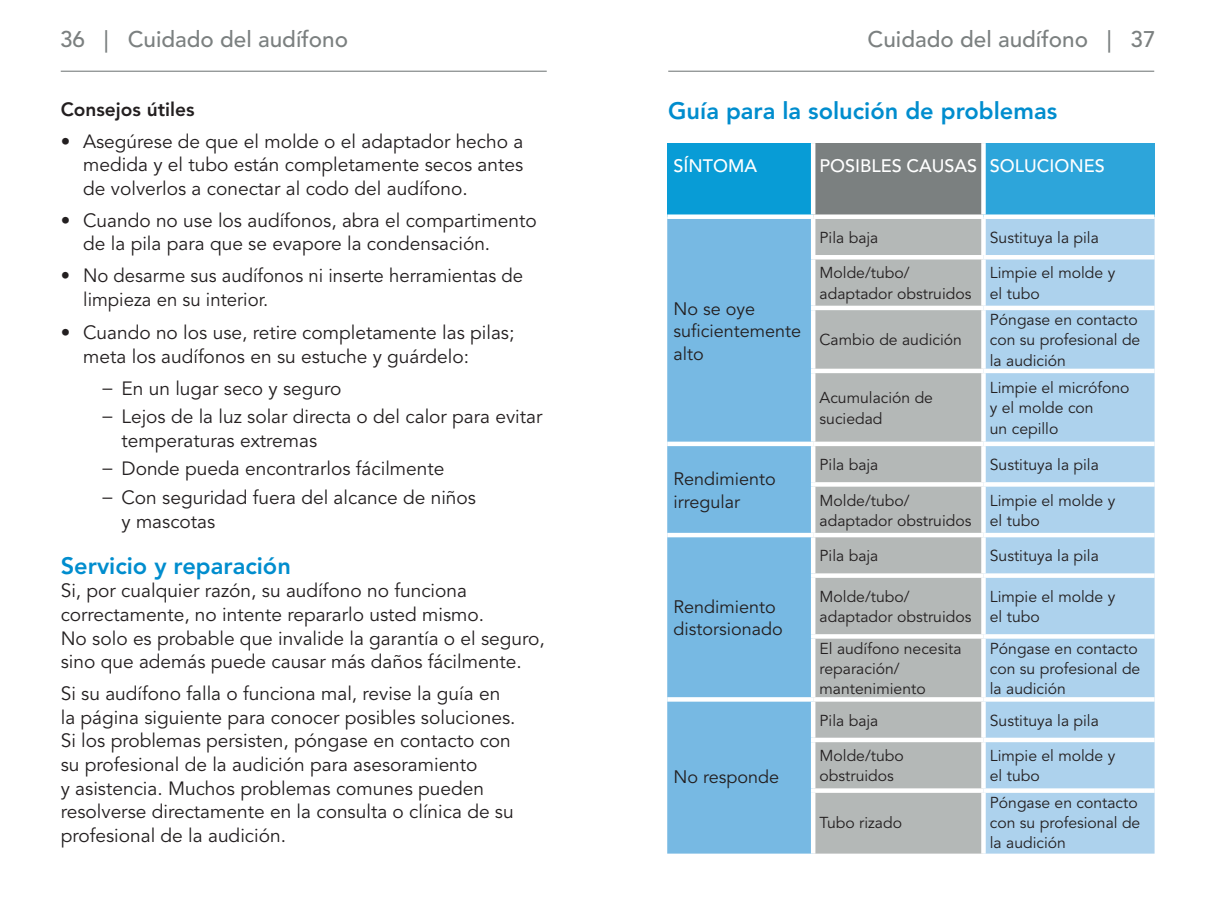
<style>
.page{position:relative;width:1215px;height:912px;background:#fff}
.page>*{position:absolute;margin:0;border:0;box-sizing:border-box;transform-origin:0 0}
._3a__Blue_Subs{font:23.62px "Avenir LT SLI Std Heavy";color:#008dce}
._4a__bullets{font:23.62px "Avenir LT SLI Std Heavy";color:#008dce}
.t1{font:22.5px "Avenir LT SLI Std Medium";color:#7b8080}
._1__body{font:19.12px/23.6px "Avenir LT SLI Std Book";color:#231f20}
._3b__Black_Subs{font:19.12px "Avenir LT SLI Std Heavy";color:#231f20}
._1__body-2{font:18px/22.5px "Avenir LT SLI Std Book";color:#231f20}
.t2{font:18px "Avenir LT SLI Std Medium";color:#fff}
._1__body-3{font:15.75px/20.2px "Avenir LT SLI Std Book";color:#231f20}
</style>
<div class="page">
<hr style="left:61px;top:71px;width:486px;height:1px;background:#7b8080">
<hr style="left:668px;top:71px;width:486px;height:1px;background:#7b8080">
<div style="left:667px;top:143px;width:146px;height:74px;background:#089cd6"></div>
<div style="left:813px;top:143px;width:170px;height:74px;background:#7b8080"></div>
<div style="left:983px;top:143px;width:172px;height:74px;background:#2da5da"></div>
<div style="left:667px;top:219px;width:144px;height:634px;background:#77b9e3"></div>
<div style="left:815px;top:219px;width:166px;height:634px;background:#b4b8b7"></div>
<div style="left:986px;top:219px;width:169px;height:634px;background:#add2ed"></div>
<hr style="left:811px;top:143px;width:4px;height:71px;background:#fff">
<div style="left:981px;top:143px;width:5px;height:71px;background:#fff"></div>
<div style="left:667px;top:214px;width:146px;height:5px;background:#fff"></div>
<div style="left:813px;top:214px;width:170px;height:5px;background:#fff"></div>
<div style="left:983px;top:214px;width:172px;height:5px;background:#fff"></div>
<hr style="left:811px;top:255px;width:172px;height:4px;background:#fff">
<hr style="left:983px;top:255px;width:172px;height:4px;background:#fff">
<div style="left:811px;top:305px;width:172px;height:5px;background:#fff"></div>
<div style="left:983px;top:305px;width:172px;height:5px;background:#fff"></div>
<div style="left:811px;top:368px;width:172px;height:5px;background:#fff"></div>
<div style="left:983px;top:368px;width:172px;height:5px;background:#fff"></div>
<div style="left:667px;top:441px;width:146px;height:5px;background:#fff"></div>
<div style="left:813px;top:441px;width:170px;height:5px;background:#fff"></div>
<div style="left:983px;top:441px;width:172px;height:5px;background:#fff"></div>
<svg style="left:811px;top:482px;width:172px;height:4px"></svg>
<svg style="left:983px;top:482px;width:172px;height:4px"></svg>
<div style="left:667px;top:532px;width:146px;height:5px;background:#fff"></div>
<div style="left:813px;top:532px;width:170px;height:5px;background:#fff"></div>
<div style="left:983px;top:532px;width:172px;height:5px;background:#fff"></div>
<svg style="left:811px;top:573px;width:172px;height:4px"></svg>
<svg style="left:983px;top:573px;width:172px;height:4px"></svg>
<svg style="left:811px;top:634px;width:172px;height:4px"></svg>
<svg style="left:983px;top:634px;width:172px;height:4px"></svg>
<svg style="left:667px;top:697px;width:146px;height:4px"></svg>
<svg style="left:813px;top:697px;width:170px;height:4px"></svg>
<svg style="left:983px;top:697px;width:172px;height:4px"></svg>
<div style="left:811px;top:737px;width:172px;height:5px;background:#fff"></div>
<div style="left:983px;top:737px;width:172px;height:5px;background:#fff"></div>
<svg style="left:811px;top:788px;width:172px;height:4px"></svg>
<svg style="left:983px;top:788px;width:172px;height:4px"></svg>
<p class="t1" style="left:60px;top:27px;width:290px">36 | Cuidado del audífono</p>
<p class="t1" style="left:868px;top:27px;width:290px">Cuidado del audífono | 37</p>
<p class="_3b__Black_Subs" style="left:61px;top:98px;width:135px">Consejos útiles</p>
<p class="_1__body" style="left:83px;top:130px;width:442px;text-align:justify;text-indent:-22px">• Asegúrese de que el molde o el adaptador hecho a medida y el tubo están completamente secos antes de volverlos a conectar al codo del audífono.</p>
<p class="_1__body" style="left:83px;top:209px;width:455px;text-indent:-22px">• Cuando no use los audífonos, abra el compartimento de la pila para que se evapore la condensación.</p>
<p class="_1__body" style="left:83px;top:264px;width:441px;text-indent:-22px">• No desarme sus audífonos ni inserte herramientas de limpieza en su interior.</p>
<p class="_1__body" style="left:83px;top:321px;width:433px;text-indent:-22px">• Cuando no los use, retire completamente las pilas; meta los audífonos en su estuche y guárdelo:</p>
<p class="_1__body" style="left:101px;top:377px;width:242px">− En un lugar seco y seguro</p>
<p class="_1__body" style="left:122px;top:405px;width:423px;text-indent:-20px">− Lejos de la luz solar directa o del calor para evitar temperaturas extremas</p>
<p class="_1__body" style="left:101px;top:457px;width:345px">− Donde pueda encontrarlos fácilmente</p>
<p class="_1__body" style="left:122px;top:486px;width:356px;text-indent:-20px">− Con seguridad fuera del alcance de niños y mascotas</p>
<p class="_4a__bullets" style="left:61px;top:551px;width:232px">Servicio y reparación</p>
<p class="_1__body" style="left:61px;top:579px;width:486px">Si, por cualquier razón, su audífono no funciona correctamente, no intente repararlo usted mismo.<br>No solo es probable que invalide la garantía o el seguro, sino que además puede causar más daños fácilmente.</p>
<p class="_1__body" style="left:61px;top:682px;width:455px">Si su audífono falla o funciona mal, revise la guía en la página siguiente para conocer posibles soluciones.<br>Si los problemas persisten, póngase en contacto con su profesional de la audición para asesoramiento<br>y asistencia. Muchos problemas comunes pueden resolverse directamente en la consulta o clínica de su profesional de la audición.</p>
<p class="_3a__Blue_Subs" style="left:668px;top:97px;width:390px">Guía para la solución de problemas</p>
<p class="t2" style="left:674px;top:156px;width:85px">SÍNTOMA</p>
<p class="t2" style="left:820px;top:156px;width:159px">POSIBLES CAUSAS</p>
<p class="t2" style="left:990px;top:156px;width:116px">SOLUCIONES</p>
<p class="_1__body-2" style="left:674px;top:297px;width:129px">No se oye suficientemente alto</p>
<p class="_1__body-2" style="left:674px;top:468px;width:104px">Rendimiento irregular</p>
<p class="_1__body-2" style="left:674px;top:595px;width:111px">Rendimiento distorsionado</p>
<p class="_1__body-2" style="left:674px;top:766px;width:107px">No responde</p>
<p class="_1__body-3" style="left:820px;top:228px;width:60px">Pila baja</p>
<p class="_1__body-3" style="left:990px;top:228px;width:111px">Sustituya la pila</p>
<p class="_1__body-3" style="left:820px;top:263px;width:153px">Molde/tubo/ adaptador obstruidos</p>
<p class="_1__body-3" style="left:990px;top:263px;width:127px">Limpie el molde y el tubo</p>
<p class="_1__body-3" style="left:820px;top:330px;width:144px">Cambio de audición</p>
<p class="_1__body-3" style="left:990px;top:310px;width:152px">Póngase en contacto con su profesional de la audición</p>
<p class="_1__body-3" style="left:820px;top:388px;width:115px">Acumulación de suciedad</p>
<p class="_1__body-3" style="left:990px;top:378px;width:141px">Limpie el micrófono y el molde con<br>un cepillo</p>
<p class="_1__body-3" style="left:820px;top:455px;width:60px">Pila baja</p>
<p class="_1__body-3" style="left:990px;top:455px;width:111px">Sustituya la pila</p>
<p class="_1__body-3" style="left:820px;top:490px;width:153px">Molde/tubo/ adaptador obstruidos</p>
<p class="_1__body-3" style="left:990px;top:490px;width:127px">Limpie el molde y el tubo</p>
<p class="_1__body-3" style="left:820px;top:546px;width:60px">Pila baja</p>
<p class="_1__body-3" style="left:990px;top:546px;width:111px">Sustituya la pila</p>
<p class="_1__body-3" style="left:820px;top:586px;width:153px">Molde/tubo/ adaptador obstruidos</p>
<p class="_1__body-3" style="left:990px;top:586px;width:127px">Limpie el molde y el tubo</p>
<p class="_1__body-3" style="left:820px;top:638px;width:144px">El audífono necesita reparación/ mantenimiento</p>
<p class="_1__body-3" style="left:990px;top:638px;width:152px">Póngase en contacto con su profesional de la audición</p>
<p class="_1__body-3" style="left:820px;top:710px;width:60px">Pila baja</p>
<p class="_1__body-3" style="left:990px;top:710px;width:111px">Sustituya la pila</p>
<p class="_1__body-3" style="left:820px;top:745px;width:86px">Molde/tubo obstruidos</p>
<p class="_1__body-3" style="left:990px;top:745px;width:127px">Limpie el molde y el tubo</p>
<p class="_1__body-3" style="left:820px;top:812px;width:84px">Tubo rizado</p>
<p class="_1__body-3" style="left:990px;top:792px;width:152px">Póngase en contacto con su profesional de la audición</p>
</div>
